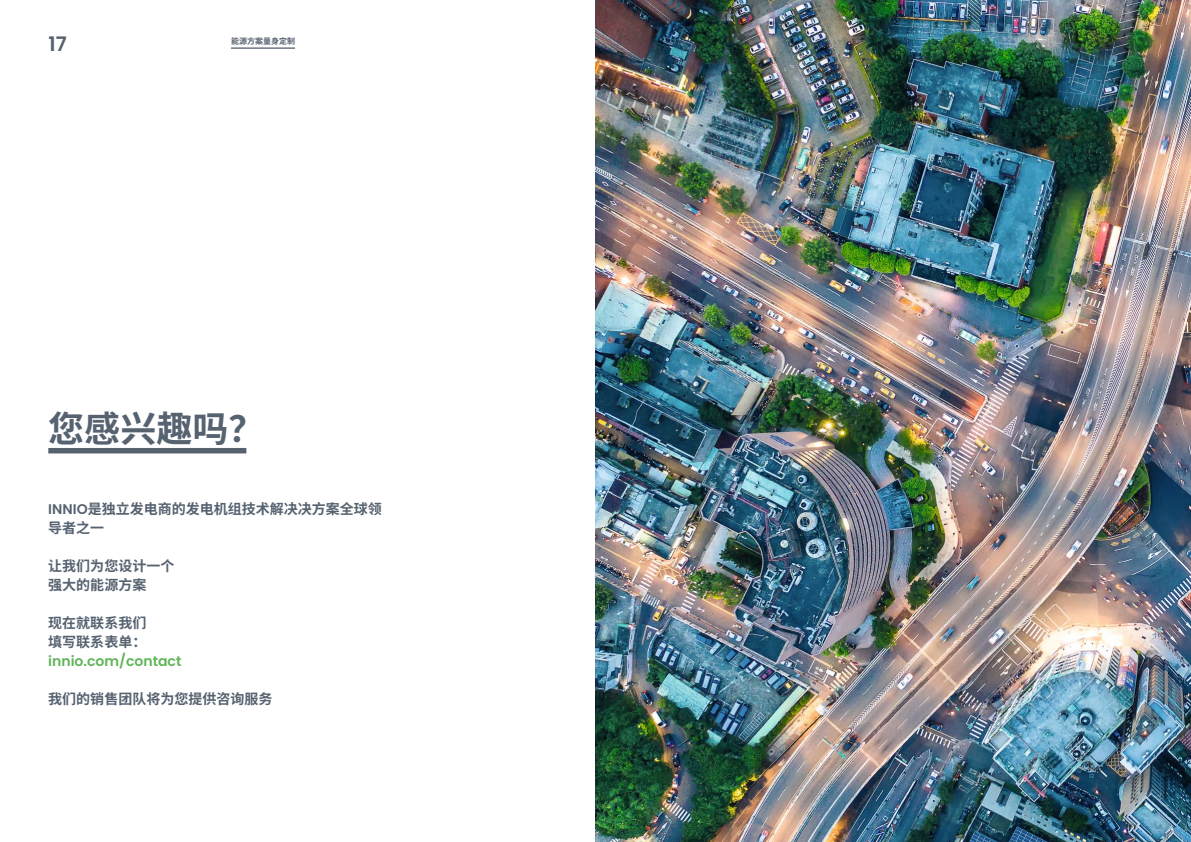
<style>
.page{position:relative;width:1191px;height:842px;background:#fff}
.page>*{position:absolute;margin:0;border:0;box-sizing:border-box;transform-origin:0 0}
.t1{font:700 36px "Source Han Sans CN";color:#566270}
.t2{font:600 20px "Poppins";color:#566270}
.t3{font:700 14px/19px "Source Han Sans CN";color:#566270}
.t4{font:600 14px "Poppins";color:#61b55a}
.t5{font:700 8px "Source Han Sans CN";color:#566270}
.s1{font-family:"Poppins";font-weight:600}
</style>
<div class="page">
<img style="left:595px;top:0;width:596px;height:842px">
<hr style="left:231px;top:47px;width:64px;height:2px;background:#566270">
<div style="left:48px;top:448px;width:198px;height:5px;background:#566270"></div>
<h2 class="t2" style="left:49px;top:32px;width:20px">17</h2>
<p class="t5" style="left:231px;top:37px;width:66px">能源方案量身定制</p>
<h1 class="t1" style="left:48px;top:408px;width:218px">您感兴趣吗？</h1>
<p class="t3" style="left:48px;top:500px;width:335px"><span class="s1">INNIO</span>是独立发电商的发电机组技术解决决方案全球领导者之一</p>
<p class="t3" style="left:48px;top:557px;width:128px">让我们为您设计一个强大的能源方案</p>
<p class="t3" style="left:48px;top:614px;width:100px">现在就联系我们填写联系表单：</p>
<p class="t4" style="left:48px;top:653px;width:135px">innio.com/contact</p>
<p class="t3" style="left:48px;top:690px;width:226px">我们的销售团队将为您提供咨询服务</p>
</div>
